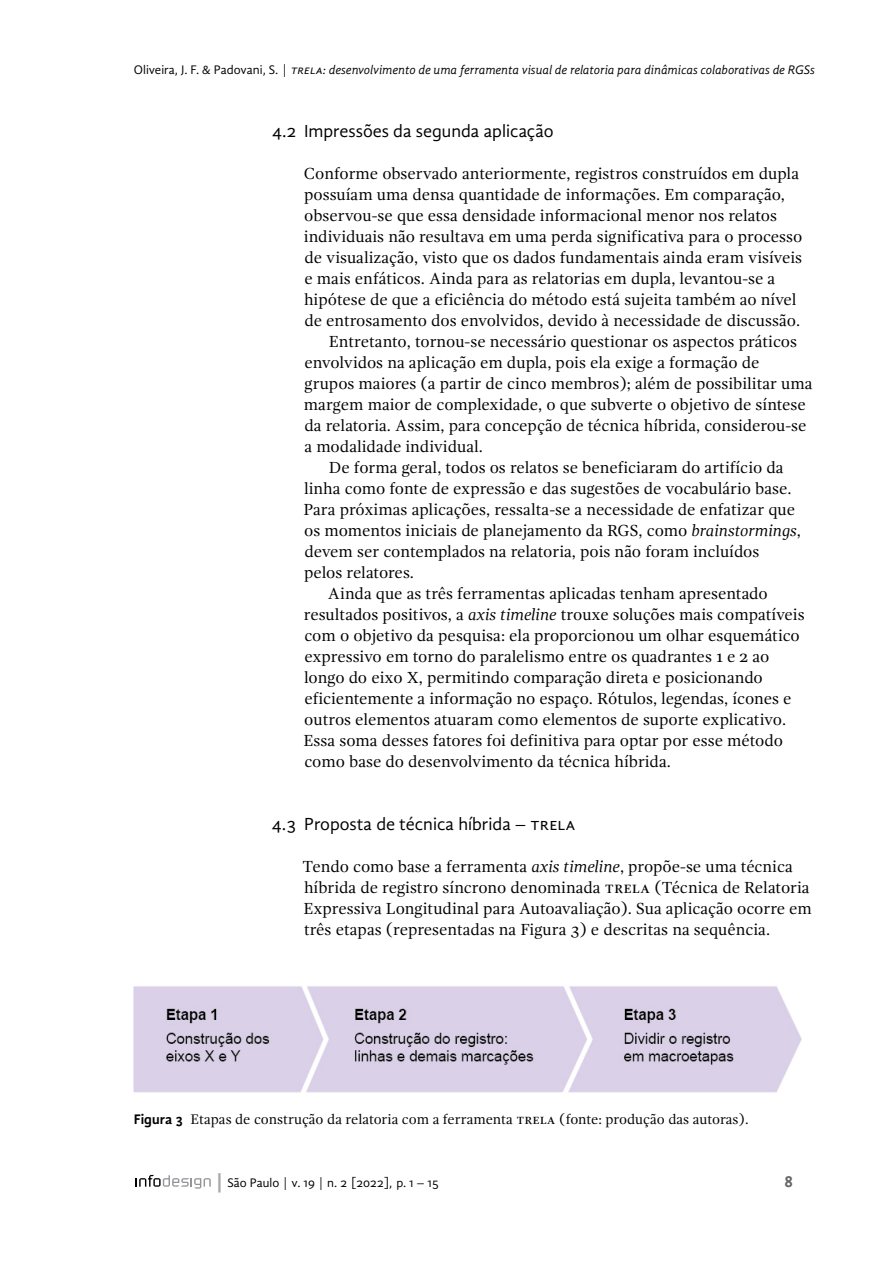
<style>
.page{position:relative;width:893px;height:1263px;background:#fff}
.page>*{position:absolute;margin:0;border:0;box-sizing:border-box;transform-origin:0 0}
.t1{font:18px "Gandhi Sans";color:#000}
.t2{font:16.5px/21px "Gandhi Serif";color:#000}
.t3{font:700 16.5px "Gandhi Sans";color:#636466}
.t4{font:14.25px "Gandhi Serif";color:#000}
.t5{font:italic 12.75px "Gandhi Sans";color:#000}
.t6{font:12.75px "Gandhi Sans";color:#000}
.s1{font-family:"Gandhi Sans Regular 2";font-style:normal}
.s2{font-style:italic}
.s3{font-family:"Gandhi Sans";font-weight:700}
.s4{font-size:19.2px;color:#a7a9ac}
</style>
<div class="page">
<svg style="left:136px;top:1175px;width:75px;height:13px"></svg>
<img style="left:133px;top:986px;width:669px;height:107px">
<p class="t5" style="left:134px;top:62px;width:683px"><span class="s1">Oliveira, J. F. &amp; Padovani, S. |</span> TRELA: desenvolvimento de uma ferramenta visual de relatoria para dinâmicas colaborativas de RGSs</p>
<p class="t1" style="left:272px;top:120px;width:283px">4.2 Impressões da segunda aplicação</p>
<p class="t2" style="left:304px;top:163px;width:497px">Conforme observado anteriormente, registros construídos em dupla</p>
<p class="t2" style="left:304px;top:184px;width:482px">possuíam uma densa quantidade de informações. Em comparação,</p>
<p class="t2" style="left:304px;top:205px;width:474px">observou-se que essa densidade informacional menor nos relatos</p>
<p class="t2" style="left:304px;top:226px;width:500px">individuais não resultava em uma perda significativa para o processo</p>
<p class="t2" style="left:304px;top:247px;width:499px">de visualização, visto que os dados fundamentais ainda eram visíveis</p>
<p class="t2" style="left:304px;top:268px;width:472px">e mais enfáticos. Ainda para as relatorias em dupla, levantou-se a</p>
<p class="t2" style="left:304px;top:289px;width:494px">hipótese de que a eficiência do método está sujeita também ao nível</p>
<p class="t2" style="left:304px;top:310px;width:497px">de entrosamento dos envolvidos, devido à necessidade de discussão.</p>
<p class="t2" style="left:329px;top:331px;width:470px">Entretanto, tornou-se necessário questionar os aspectos práticos</p>
<p class="t2" style="left:304px;top:352px;width:456px">envolvidos na aplicação em dupla, pois ela exige a formação de</p>
<p class="t2" style="left:305px;top:373px;width:510px">grupos maiores (a partir de cinco membros); além de possibilitar uma</p>
<p class="t2" style="left:304px;top:394px;width:503px">margem maior de complexidade, o que subverte o objetivo de síntese</p>
<p class="t2" style="left:304px;top:415px;width:504px">da relatoria. Assim, para concepção de técnica híbrida, considerou-se</p>
<p class="t2" style="left:304px;top:436px;width:180px">a modalidade individual.</p>
<p class="t2" style="left:329px;top:457px;width:456px">De forma geral, todos os relatos se beneficiaram do artifício da</p>
<p class="t2" style="left:304px;top:478px;width:489px">linha como fonte de expressão e das sugestões de vocabulário base.</p>
<p class="t2" style="left:303px;top:499px;width:493px">Para próximas aplicações, ressalta-se a necessidade de enfatizar que</p>
<p class="t2" style="left:304px;top:520px;width:498px">os momentos iniciais de planejamento da RGS, como <span class="s2">brainstormings</span>,</p>
<p class="t2" style="left:304px;top:541px;width:456px">devem ser contemplados na relatoria, pois não foram incluídos</p>
<p class="t2" style="left:304px;top:562px;width:111px">pelos relatores.</p>
<p class="t2" style="left:328px;top:583px;width:441px">Ainda que as três ferramentas aplicadas tenham apresentado</p>
<p class="t2" style="left:304px;top:604px;width:502px">resultados positivos, a <span class="s2">axis timeline</span> trouxe soluções mais compatíveis</p>
<p class="t2" style="left:304px;top:625px;width:497px">com o objetivo da pesquisa: ela proporcionou um olhar esquemático</p>
<p class="t2" style="left:304px;top:646px;width:466px">expressivo em torno do paralelismo entre os quadrantes 1 e 2 ao</p>
<p class="t2" style="left:304px;top:667px;width:460px">longo do eixo X, permitindo comparação direta e posicionando</p>
<p class="t2" style="left:304px;top:688px;width:489px">eficientemente a informação no espaço. Rótulos, legendas, ícones e</p>
<p class="t2" style="left:304px;top:709px;width:483px">outros elementos atuaram como elementos de suporte explicativo.</p>
<p class="t2" style="left:303px;top:730px;width:481px">Essa soma desses fatores foi definitiva para optar por esse método</p>
<p class="t2" style="left:304px;top:751px;width:368px">como base do desenvolvimento da técnica híbrida.</p>
<p class="t1" style="left:272px;top:813px;width:268px">4.3 Proposta de técnica híbrida – TREL</p>
<p class="t1" style="left:566px;top:813px;width:12px">A</p>
<p class="t2" style="left:303px;top:856px;width:511px">Tendo como base a ferramenta <span class="s2">axis timeline</span>, propõe-se uma técnica híbrida de registro síncrono denominada TRELA (Técnica de Relatoria Expressiva Longitudinal para Autoavaliação). Sua aplicação ocorre em três etapas (representadas na Figura 3) e descritas na sequência.</p>
<p class="t4" style="left:134px;top:1111px;width:616px"><span class="s3">Figura 3</span> Etapas de construção da relatoria com a ferramenta TRELA (fonte: produção das autoras).</p>
<p class="t6" style="left:214px;top:1175px;width:226px"><span class="s4">|</span>São Paulo | v. 19 | n. 2 [2022], p. 1 – 15</p>
<p class="t3" style="left:784px;top:1171px;width:10px">8</p>
</div>
